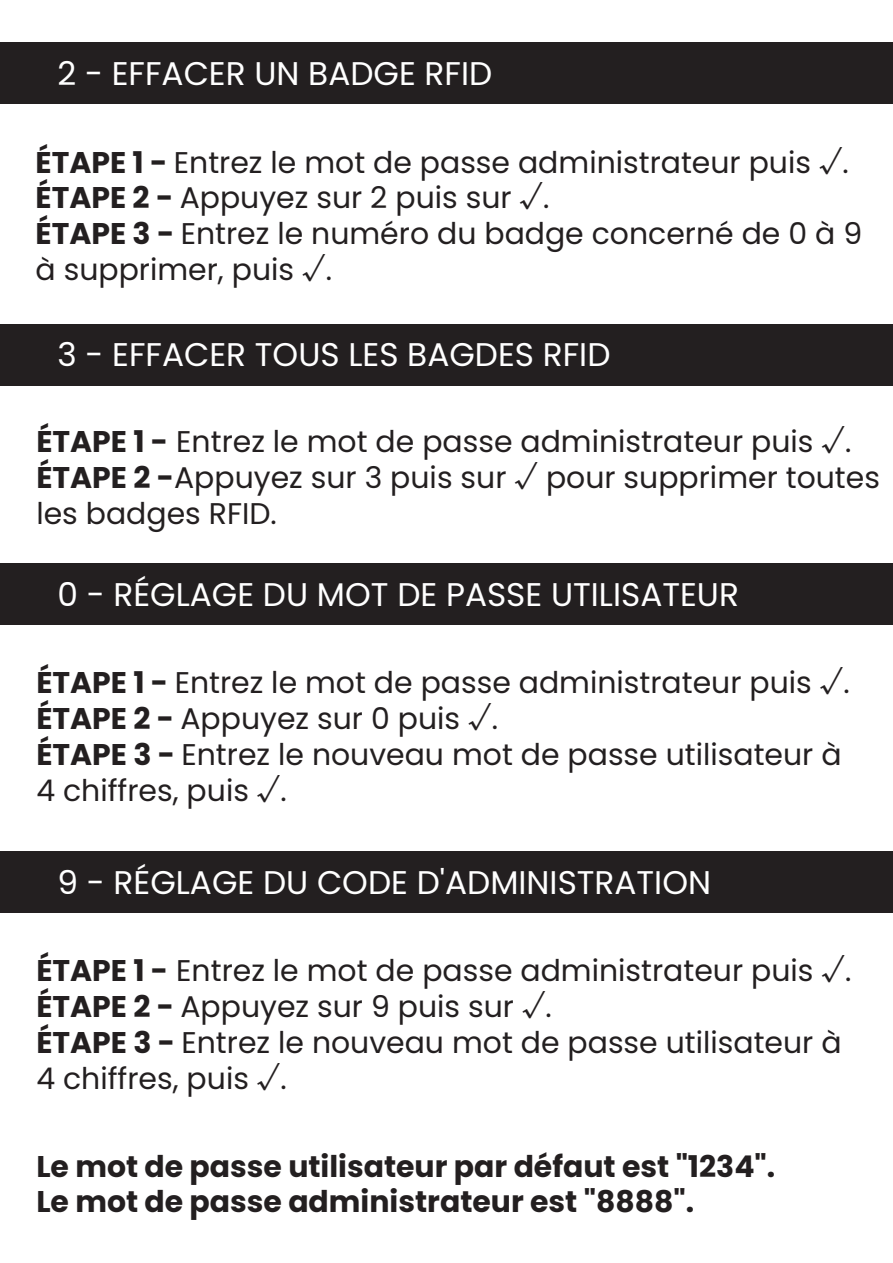
<style>
.page{position:relative;width:893px;height:1263px;background:#fff}
.page>*{position:absolute;margin:0;border:0;box-sizing:border-box;transform-origin:0 0}
.t1{font:32.7px "Poppins";color:#fff}
.t2{font:29.85px/35.8px "Poppins";color:#231f20}
.t3{font:700 29.85px/35.8px "Poppins";color:#231f20}
.s1{font-weight:700}
</style>
<div class="page">
<div style="left:0;top:43px;width:893px;height:61px;background:#231f20"></div>
<div style="left:0;top:324px;width:893px;height:62px;background:#231f20"></div>
<div style="left:0;top:564px;width:893px;height:61px;background:#231f20"></div>
<div style="left:0;top:851px;width:893px;height:62px;background:#231f20"></div>
<p class="t1" style="left:57px;top:54px;width:436px">2 - EFFACER UN BADGE RFID</p>
<p class="t2" style="left:36px;top:144px;width:828px"><span class="s1">ÉTAPE 1 -</span> Entrez le mot de passe administrateur puis √.<br><span class="s1">ÉTAPE 2 -</span> Appuyez sur 2 puis sur √.<br><span class="s1">ÉTAPE 3 -</span> Entrez le numéro du badge concerné de 0 à 9 à supprimer, puis √.</p>
<p class="t1" style="left:57px;top:336px;width:554px">3 - EFFACER TOUS LES BAGDES RFID</p>
<p class="t2" style="left:36px;top:424px;width:845px"><span class="s1">ÉTAPE 1 -</span> Entrez le mot de passe administrateur puis √.<br><span class="s1">ÉTAPE 2 -</span>Appuyez sur 3 puis sur √ pour supprimer toutes les badges RFID.</p>
<p class="t1" style="left:57px;top:575px;width:683px">0 - RÉGLAGE DU MOT DE PASSE UTILISATEUR</p>
<p class="t2" style="left:36px;top:665px;width:815px"><span class="s1">ÉTAPE 1 -</span> Entrez le mot de passe administrateur puis √.<br><span class="s1">ÉTAPE 2 -</span> Appuyez sur 0 puis √.<br><span class="s1">ÉTAPE 3 -</span> Entrez le nouveau mot de passe utilisateur à 4 chiffres, puis √.</p>
<p class="t1" style="left:57px;top:863px;width:655px">9 - RÉGLAGE DU CODE D'ADMINISTRATION</p>
<p class="t2" style="left:36px;top:953px;width:816px"><span class="s1">ÉTAPE 1 -</span> Entrez le mot de passe administrateur puis √.<br><span class="s1">ÉTAPE 2 -</span> Appuyez sur 9 puis sur √.<br><span class="s1">ÉTAPE 3 -</span> Entrez le nouveau mot de passe utilisateur à 4 chiffres, puis √.</p>
<p class="t3" style="left:36px;top:1148px;width:740px">Le mot de passe utilisateur par défaut est "1234".<br>Le mot de passe administrateur est "8888".</p>
</div>
